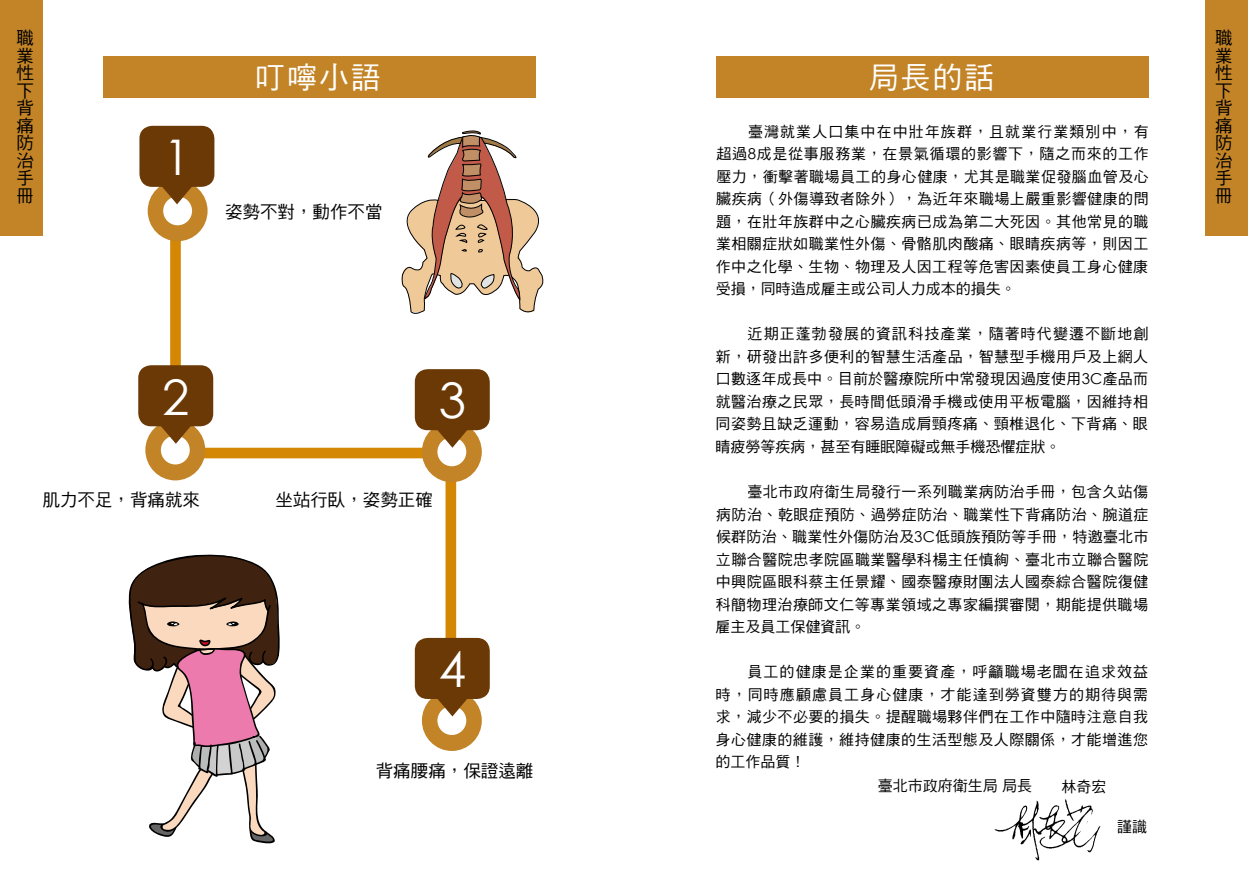
<style>
.page{position:relative;width:1248px;height:886px;background:#fff}
.page>*{position:absolute;margin:0;border:0;box-sizing:border-box;transform-origin:0 0}
.t1{font:49.12px "Century Gothic";color:#fff}
.t2{font:30px "DF Hei Std W5";letter-spacing:.06em;color:#fff}
.t3{font:17.5px/17.5px "DF Hei Std W5";color:#000;text-align:justify}
.t4{font:15px/22.5px "DF Hei Std W5";letter-spacing:.03em;color:#000;text-align:justify}
.t5{font:15px "DF Hei Std W5";color:#000}
.s1{font-family:"Century Gothic"}
</style>
<div class="page">
<svg style="left:165px;top:200px;width:296px;height:534px"></svg>
<div style="left:716px;top:56px;width:432px;height:41px;background:#c38427"></div>
<div style="left:103px;top:56px;width:432px;height:41px;background:#c38427"></div>
<div style="left:422px;top:690px;width:60px;height:61px;background:#c38427;border-radius:50%"></div>
<div style="left:437px;top:706px;width:29px;height:29px;background:#fff;border-radius:50%"></div>
<div style="left:415px;top:638px;width:74px;height:61px;background:#6a3906;border-radius:13px"></div>
<svg style="left:438px;top:699px;width:29px;height:17px"></svg>
<div style="left:148px;top:180px;width:59px;height:61px;background:#c38427;border-radius:50%"></div>
<div style="left:163px;top:196px;width:29px;height:29px;background:#fff;border-radius:50%"></div>
<div style="left:139px;top:126px;width:75px;height:61px;background:#6a3906;border-radius:13px"></div>
<svg style="left:156px;top:186px;width:42px;height:18px"></svg>
<div style="left:145px;top:420px;width:60px;height:60px;background:#c38427;border-radius:50%"></div>
<div style="left:161px;top:436px;width:29px;height:28px;background:#fff;border-radius:50%"></div>
<div style="left:138px;top:365px;width:75px;height:61px;background:#6a3906;border-radius:13px"></div>
<svg style="left:154px;top:426px;width:43px;height:18px"></svg>
<div style="left:422px;top:421px;width:60px;height:61px;background:#c38427;border-radius:50%"></div>
<div style="left:437px;top:437px;width:29px;height:29px;background:#fff;border-radius:50%"></div>
<div style="left:415px;top:369px;width:74px;height:61px;background:#6a3906;border-radius:13px"></div>
<svg style="left:431px;top:430px;width:42px;height:18px"></svg>
<img style="left:994px;top:799px;width:107px;height:62px">
<div style="left:0;top:0;width:43px;height:236px;background:#c38427"></div>
<div style="left:1205px;top:0;width:42px;height:236px;background:#c38427"></div>
<svg style="left:402px;top:131px;width:141px;height:183px"></svg>
<svg style="left:129px;top:554px;width:151px;height:289px"></svg>
<p class="t3" style="left:17px;top:29px;width:19px">職業性下背痛防治手冊</p>
<p class="t3" style="left:1214px;top:29px;width:19px">職業性下背痛防治手冊</p>
<h2 class="t2" style="left:255px;top:61px;width:127px">叮嚀小語</h2>
<h2 class="t2" style="left:868px;top:61px;width:127px">局長的話</h2>
<p class="t4" style="left:715px;top:120px;width:434px;text-indent:32px">臺灣就業人口集中在中壯年族群，且就業行業類別中，有超過<span class="s1">8</span>成是從事服務業，在景氣循環的影響下，隨之而來的工作壓力，衝擊著職場員工的身心健康，尤其是職業促發腦血管及心臟疾病（外傷導致者除外），為近年來職場上嚴重影響健康的問題，在壯年族群中之心臟疾病已成為第二大死因。其他常見的職業相關症狀如職業性外傷、骨骼肌肉酸痛、眼睛疾病等，則因工作中之化學、生物、物理及人因工程等危害因素使員工身心健康受損，同時造成雇主或公司人力成本的損失。</p>
<p class="t4" style="left:715px;top:323px;width:434px;text-indent:32px">近期正蓬勃發展的資訊科技產業，隨著時代變遷不斷地創新，研發出許多便利的智慧生活產品，智慧型手機用戶及上網人口數逐年成長中。目前於醫療院所中常發現因過度使用<span class="s1">3C</span>產品而就醫治療之民眾，長時間低頭滑手機或使用平板電腦，因維持相同姿勢且缺乏運動，容易造成肩頸疼痛、頸椎退化、下背痛、眼睛疲勞等疾病，甚至有睡眠障礙或無手機恐懼症狀。</p>
<p class="t4" style="left:715px;top:480px;width:434px;text-indent:32px">臺北市政府衛生局發行一系列職業病防治手冊，包含久站傷病防治、乾眼症預防、過勞症防治、職業性下背痛防治、腕道症候群防治、職業性外傷防治及<span class="s1">3C</span>低頭族預防等手冊，特邀臺北市立聯合醫院忠孝院區職業醫學科楊主任慎絢、臺北市立聯合醫院中興院區眼科蔡主任景耀、國泰醫療財團法人國泰綜合醫院復健科簡物理治療師文仁等專業領域之專家編撰審閱，期能提供職場雇主及員工保健資訊。</p>
<p class="t4" style="left:715px;top:660px;width:434px;text-indent:32px">員工的健康是企業的重要資產，呼籲職場老闆在追求效益時，同時應顧慮員工身心健康，才能達到勞資雙方的期待與需求，減少不必要的損失。提醒職場夥伴們在工作中隨時注意自我身心健康的維護，維持健康的生活型態及人際關係，才能增進您的工作品質！</p>
<h1 class="t1" style="left:163px;top:127px;width:29px">1</h1>
<p class="t3" style="left:225px;top:202px;width:159px">姿勢不對，動作不當</p>
<h1 class="t1" style="left:162px;top:367px;width:29px">2</h1>
<h1 class="t1" style="left:438px;top:371px;width:29px">3</h1>
<p class="t3" style="left:43px;top:491px;width:159px">肌力不足，背痛就來</p>
<p class="t3" style="left:275px;top:491px;width:159px">坐站行臥，姿勢正確</p>
<h1 class="t1" style="left:438px;top:639px;width:29px">4</h1>
<p class="t3" style="left:376px;top:761px;width:159px">背痛腰痛，保證遠離</p>
<p class="t5" style="left:877px;top:777px;width:156px">臺北市政府衛生局局長</p>
<p class="t4" style="left:1061px;top:775px;width:46px">林奇宏</p>
<p class="t4" style="left:1116px;top:815px;width:31px">謹識</p>
</div>
